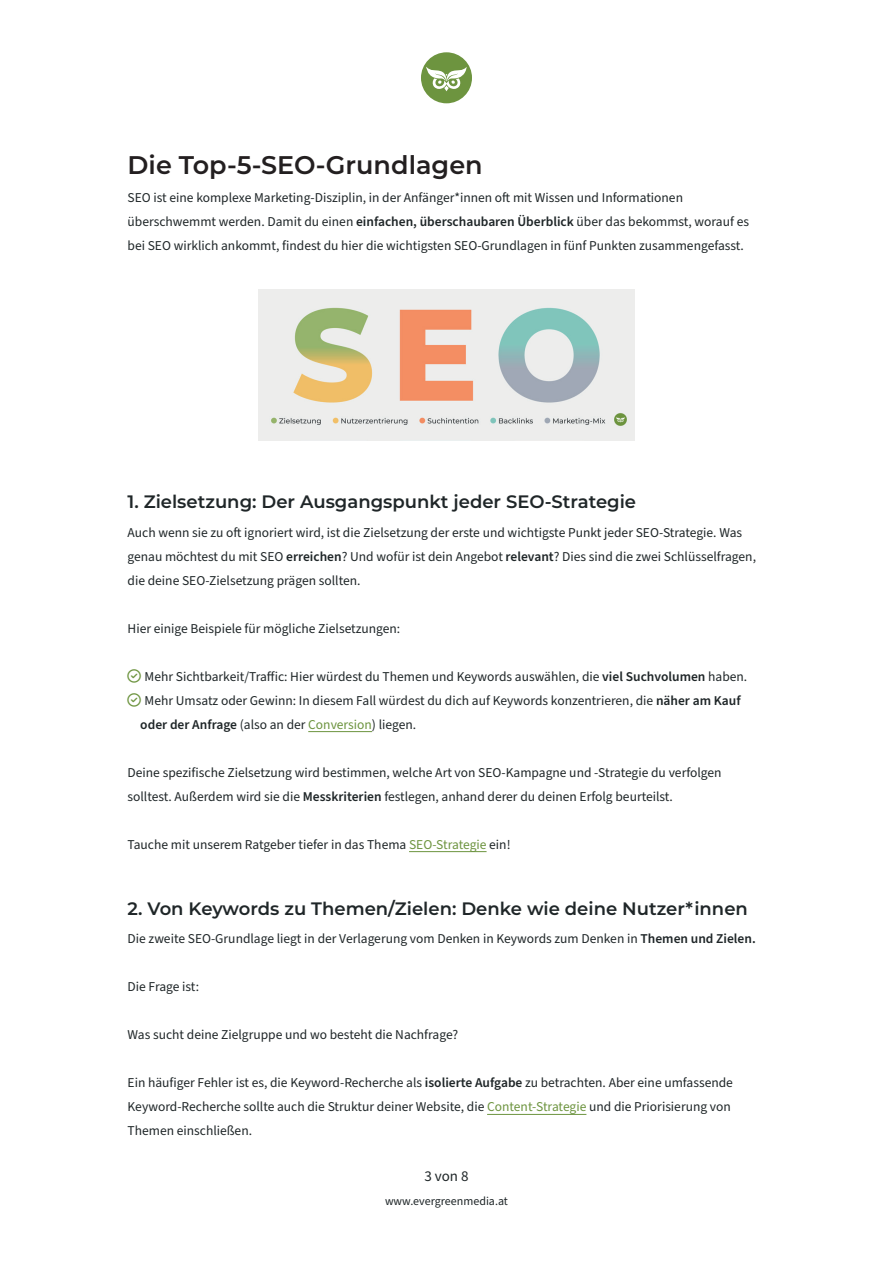
<style>
.page{position:relative;width:893px;height:1263px;background:#fff}
.page>*{position:absolute;margin:0;border:0;box-sizing:border-box;transform-origin:0 0}
.t1{font:600 25.5px "Montserrat";color:#231f20}
.t2{font:600 18px "Montserrat";color:#1f2628}
.t3{font:15px "Source Sans Pro";color:#1f2628}
.t4{font:13.5px/24px "Source Sans Pro";color:#1f2628}
.t5{font:12px "Source Sans Pro";color:#1f2628}
.s1{font-weight:600}
.s2{color:#6d943f}
</style>
<div class="page">
<div style="left:421px;top:52px;width:51px;height:51px;background:#6d943f;border-radius:50%"></div>
<svg style="left:426px;top:67px;width:41px;height:24px"></svg>
<hr style="left:308px;top:731px;width:64px;height:1px;background:#6d943f">
<hr style="left:409px;top:851px;width:78px;height:1px;background:#6d943f">
<hr style="left:487px;top:1114px;width:99px;height:1px;background:#6d943f">
<img style="left:259px;top:290px;width:375px;height:151px">
<h1 class="t1" style="left:128px;top:146px;width:357px">Die Top-5-SEO-Grundlagen</h1>
<p class="t4" style="left:128px;top:186px;width:623px">SEO ist eine komplexe Marketing-Disziplin, in der Anfänger*innen oft mit Wissen und Informationen überschwemmt werden. Damit du einen <span class="s1">einfachen, überschaubaren Überblick</span> über das bekommst, worauf es bei SEO wirklich ankommt, findest du hier die wichtigsten SEO-Grundlagen in fünf Punkten zusammengefasst.</p>
<h2 class="t2" style="left:128px;top:489px;width:510px">1. Zielsetzung: Der Ausgangspunkt jeder SEO-Strategie</h2>
<p class="t4" style="left:128px;top:520px;width:630px">Auch wenn sie zu oft ignoriert wird, ist die Zielsetzung der erste und wichtigste Punkt jeder SEO-Strategie. Was genau möchtest du mit SEO <span class="s1">erreichen</span>? Und wofür ist dein Angebot <span class="s1">relevant</span>? Dies sind die zwei Schlüsselfragen, die deine SEO-Zielsetzung prägen sollten.</p>
<p class="t4" style="left:128px;top:616px;width:274px">Hier einige Beispiele für mögliche Zielsetzungen:</p>
<p class="t4" style="left:145px;top:664px;width:604px">Mehr Sichtbarkeit/Traffic: Hier würdest du Themen und Keywords auswählen, die <span class="s1">viel Suchvolumen</span> haben.</p>
<p class="t4" style="left:145px;top:688px;width:598px">Mehr Umsatz oder Gewinn: In diesem Fall würdest du dich auf Keywords konzentrieren, die <span class="s1">näher am Kauf</span></p>
<p class="t4" style="left:140px;top:712px;width:277px"><span class="s1">oder der Anfrage</span> (also an der <span class="s2">Conversion</span>) liegen.</p>
<p class="t4" style="left:128px;top:760px;width:596px">Deine spezifische Zielsetzung wird bestimmen, welche Art von SEO-Kampagne und -Strategie du verfolgen solltest. Außerdem wird sie die <span class="s1">Messkriterien</span> festlegen, anhand derer du deinen Erfolg beurteilst.</p>
<p class="t4" style="left:128px;top:833px;width:385px">Tauche mit unserem Ratgeber tiefer in das Thema <span class="s2">SEO-Strategie</span> ein!</p>
<h2 class="t2" style="left:128px;top:896px;width:622px">2. Von Keywords zu Themen/Zielen: Denke wie deine Nutzer*innen</h2>
<p class="t4" style="left:128px;top:927px;width:630px">Die zweite SEO-Grundlage liegt in der Verlagerung vom Denken in Keywords zum Denken in <span class="s1">Themen und Zielen.</span></p>
<p class="t4" style="left:128px;top:975px;width:73px">Die Frage ist:</p>
<p class="t4" style="left:128px;top:1023px;width:332px">Was sucht deine Zielgruppe und wo besteht die Nachfrage?</p>
<p class="t4" style="left:128px;top:1071px;width:607px">Ein häufiger Fehler ist es, die Keyword-Recherche als <span class="s1">isolierte Aufgabe</span> zu betrachten. Aber eine umfassende<br>Keyword-Recherche sollte auch die Struktur deiner Website, die <span class="s2">Content-Strategie</span> und die Priorisierung von<br>Themen einschließen.</p>
<p class="t3" style="left:424px;top:1165px;width:46px">3 von 8</p>
<p class="t5" style="left:385px;top:1193px;width:124px">www.evergreenmedia.at</p>
</div>
